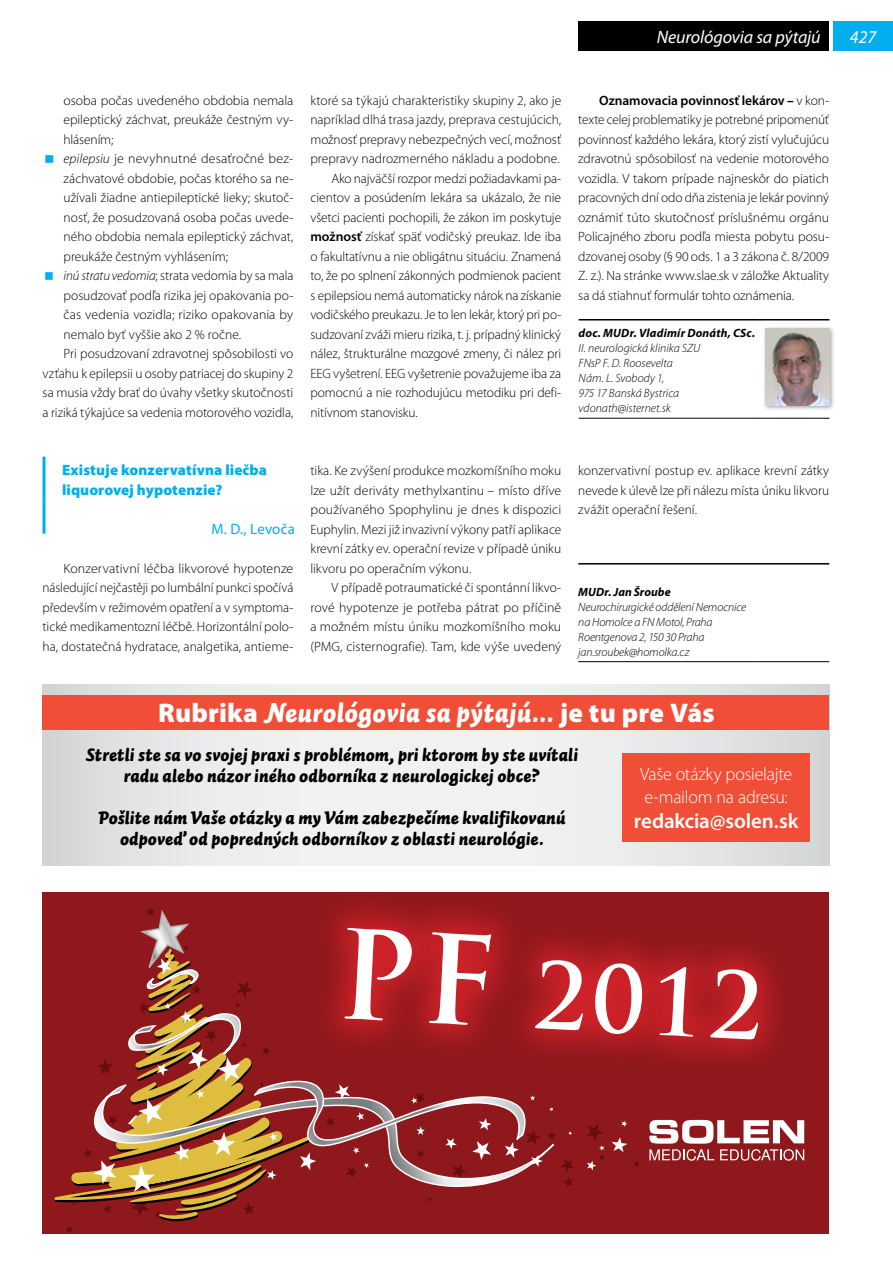
<style>
.page{position:relative;width:893px;height:1263px;background:#fff}
.page>*{position:absolute;margin:0;border:0;box-sizing:border-box;transform-origin:0 0}
.t1{font:700 90px "Trajan Pro";color:#fff}
.t2{font:27px "Auto 2 Black Italic LF";letter-spacing:.01em;color:#fff}
.t3{font:600 21px "Myriad Pro";letter-spacing:-.005em;color:#fff}
.t4{font:18px/21px "Auto 2 Black Italic LF";letter-spacing:.005em;color:#000;text-align:center}
.t5{font:300 18px/22.5px "Myriad Pro";letter-spacing:-.015em;color:#fff}
.t6{font:italic 18px "Myriad Pro";letter-spacing:-.01em;color:#fff}
.t7{font:900 15px/19.5px "Myriad Pro";letter-spacing:.01em;color:#00aeef}
.t8{font:15px "Myriad Pro";letter-spacing:.005em;color:#00aeef}
.t9{font:300 13.5px/19.5px "Myriad Pro";letter-spacing:-.005em;color:#000;text-align:justify}
.t10{font:italic 300 12px/15px "Myriad Pro";letter-spacing:-.01em;color:#000}
.t11{font:italic 700 12px "Myriad Pro";letter-spacing:.015em;color:#000}
.s1{font-style:italic}
.s2{font-weight:600}
.s3{font-weight:700}
.s4{font-family:"Myriad Pro";font-weight:900}
.s5{font-size:120px}
</style>
<div class="page">
<div style="left:833px;top:21px;width:60px;height:30px;background:#00aeef"></div>
<div style="left:578px;top:21px;width:251px;height:30px;background:#000"></div>
<hr style="left:43px;top:457px;width:3px;height:41px;background:#00aeef">
<hr style="left:43px;top:498px;width:3px;height:36px;background:#00aeef">
<hr style="left:578px;top:563px;width:179px;height:1px;background:#000">
<hr style="left:578px;top:661px;width:179px;height:1px;background:#000">
<hr style="left:757px;top:563px;width:72px;height:1px;background:#000">
<hr style="left:757px;top:661px;width:72px;height:1px;background:#000">
<svg style="left:43px;top:684px;width:786px;height:181px"></svg>
<div style="left:43px;top:695px;width:786px;height:35px;background:#f04e37"></div>
<div style="left:623px;top:753px;width:187px;height:89px;background:#f04e37"></div>
<hr style="left:579px;top:319px;width:178px;height:1px;background:#000">
<hr style="left:579px;top:418px;width:178px;height:1px;background:#000">
<hr style="left:757px;top:319px;width:72px;height:1px;background:#000">
<hr style="left:757px;top:418px;width:72px;height:1px;background:#000">
<div style="left:763px;top:326px;width:78px;height:97px;background:#000;opacity:.4"></div>
<img style="left:766px;top:329px;width:63px;height:76px">
<div style="left:43px;top:892px;width:786px;height:342px;background:#8e181b"></div>
<svg style="left:54px;top:907px;width:237px;height:327px"></svg>
<svg style="left:291px;top:905px;width:514px;height:296px"></svg>
<h3 class="t6" style="left:657px;top:26px;width:165px">Neurológovia sa pýtajú</h3>
<p class="t9" style="left:64px;top:90px;width:231px">osoba počas uvedeného obdobia nemala</p>
<p class="t9" style="left:64px;top:110px;width:231px">epileptický záchvat, preukáže čestným vy-</p>
<p class="t9" style="left:64px;top:129px;width:51px">hlásením;</p>
<p class="t9" style="left:64px;top:149px;width:231px"><span class="s1">epilepsiu</span> je nevyhnutné desaťročné bez-</p>
<p class="t9" style="left:64px;top:168px;width:231px">záchvatové obdobie, počas ktorého sa ne-</p>
<p class="t9" style="left:64px;top:188px;width:231px">užívali žiadne antiepileptické lieky; skutoč-</p>
<p class="t9" style="left:64px;top:207px;width:231px">nosť, že posudzovaná osoba počas uvede-</p>
<p class="t9" style="left:64px;top:227px;width:231px">ného obdobia nemala epileptický záchvat,</p>
<p class="t9" style="left:64px;top:246px;width:166px">preukáže čestným vyhlásením;</p>
<p class="t9" style="left:64px;top:266px;width:231px"><span class="s1">inú stratu vedomia</span>; strata vedomia by sa mala</p>
<p class="t9" style="left:64px;top:285px;width:231px">posudzovať podľa rizika jej opakovania po-</p>
<p class="t9" style="left:64px;top:305px;width:231px">čas vedenia vozidla; riziko opakovania by</p>
<p class="t9" style="left:64px;top:324px;width:179px">nemalo byť vyššie ako 2 % ročne.</p>
<p class="t9" style="left:64px;top:344px;width:231px">Pri posudzovaní zdravotnej spôsobilosti vo</p>
<p class="t9" style="left:43px;top:363px;width:252px">vzťahu k epilepsii u osoby patriacej do skupiny 2</p>
<p class="t9" style="left:43px;top:383px;width:252px">sa musia vždy brať do úvahy všetky skutočnosti</p>
<p class="t9" style="left:43px;top:402px;width:252px">a riziká týkajúce sa vedenia motorového vozidla,</p>
<p class="t9" style="left:310px;top:90px;width:252px">ktoré sa týkajú charakteristiky skupiny 2, ako je</p>
<p class="t9" style="left:310px;top:110px;width:252px">napríklad dlhá trasa jazdy, preprava cestujúcich,</p>
<p class="t9" style="left:310px;top:129px;width:252px">možnosť prepravy nebezpečných vecí, možnosť</p>
<p class="t9" style="left:310px;top:149px;width:251px">prepravy nadrozmerného nákladu a podobne.</p>
<p class="t9" style="left:331px;top:168px;width:231px">Ako najväčší rozpor medzi požiadavkami pa-</p>
<p class="t9" style="left:310px;top:188px;width:252px">cientov a posúdením lekára sa ukázalo, že nie</p>
<p class="t9" style="left:310px;top:207px;width:252px">všetci pacienti pochopili, že zákon im poskytuje</p>
<p class="t9" style="left:310px;top:227px;width:252px"><span class="s2">možnosť</span> získať späť vodičský preukaz. Ide iba</p>
<p class="t9" style="left:310px;top:246px;width:252px">o fakultatívnu a nie obligátnu situáciu. Znamená</p>
<p class="t9" style="left:310px;top:266px;width:252px">to, že po splnení zákonných podmienok pacient</p>
<p class="t9" style="left:310px;top:285px;width:252px">s epilepsiou nemá automaticky nárok na získanie</p>
<p class="t9" style="left:310px;top:305px;width:252px">vodičského preukazu. Je to len lekár, ktorý pri po-</p>
<p class="t9" style="left:310px;top:324px;width:252px">sudzovaní zváži mieru rizika, t. j. prípadný klinický</p>
<p class="t9" style="left:310px;top:344px;width:252px">nález, štrukturálne mozgové zmeny, či nález pri</p>
<p class="t9" style="left:310px;top:363px;width:252px">EEG vyšetrení. EEG vyšetrenie považujeme iba za</p>
<p class="t9" style="left:310px;top:383px;width:252px">pomocnú a nie rozhodujúcu metodiku pri defi-</p>
<p class="t9" style="left:310px;top:402px;width:109px">nitívnom stanovisku.</p>
<p class="t9" style="left:578px;top:90px;width:252px;text-indent:21px"><span class="s2">Oznamovacia povinnosť lekárov</span> <span class="s3">–</span> v kon&shy;texte celej problematiky je potrebné pripomenúť povinnosť každého lekára, ktorý zistí vylučujúcu zdravotnú spôsobilosť na vedenie motorového vozidla. V takom prípade najneskôr do piatich pracovných dní odo dňa zistenia je lekár povinný oznámiť túto skutočnosť príslušnému orgánu Policajného zboru podľa miesta pobytu posu&shy;dzovanej osoby (§ 90 ods. 1 a 3 zákona č. 8/2009<br>Z. z.). Na stránke www.slae.sk v záložke Aktuality sa dá stiahnuť formulár tohto oznámenia.</p>
<p class="t11" style="left:579px;top:325px;width:178px">doc. MUDr. Vladimír Donáth, CSc.</p>
<p class="t10" style="left:579px;top:341px;width:123px">II. neurologická klinika SZU<br>FNsP F. D. Roosevelta<br>Nám. L. Svobody 1,<br>975 17 Banská Bystrica vdonath@isternet.sk</p>
<p class="t7" style="left:62px;top:460px;width:207px">Existuje konzervatívna liečba liquorovej hypotenzie?</p>
<p class="t8" style="left:211px;top:519px;width:85px">M. D., Levoča</p>
<p class="t9" style="left:43px;top:558px;width:252px;text-indent:21px">Konzervativní léčba likvorové hypotenze následující nejčastěji po lumbální punkci spočívá především v režimovém opatření a v symptoma&shy;tické medikamentozní léčbě. Horizontální polo&shy;ha, dostatečná hydratace, analgetika, antieme-</p>
<p class="t9" style="left:310px;top:461px;width:252px">tika. Ke zvýšení produkce mozkomíšního moku lze užít deriváty methylxantinu – místo dříve používaného Spophylinu je dnes k dispozici Euphylin. Mezi již invazivní výkony patří aplikace krevní zátky ev. operační revize v případě úniku likvoru po operačním výkonu.</p>
<p class="t9" style="left:310px;top:578px;width:252px;text-indent:21px">V případě potraumatické či spontánní likvo&shy;rové hypotenze je potřeba pátrat po příčině a možném místu úniku mozkomíšního moku (PMG, cisternografie). Tam, kde výše uvedený</p>
<p class="t9" style="left:578px;top:461px;width:252px">konzervativní postup ev. aplikace krevní zátky nevede k úlevě lze při nálezu místa úniku likvoru zvážit operační řešení.</p>
<p class="t11" style="left:578px;top:584px;width:94px">MUDr. Jan Šroube</p>
<p class="t10" style="left:578px;top:599px;width:169px">Neurochirurgické oddělení Nemocnice na Homolce a FN Motol, Praha<br>Roentgenova 2, 150 30 Praha jan.sroubek@homolka.cz</p>
<h2 class="t2" style="left:158px;top:694px;width:558px"><span class="s4">Rubrika</span> Neurológovia sa pýtajú... <span class="s4">je tu pre Vás</span></h2>
<h3 class="t4" style="left:86px;top:744px;width:494px">Stretli ste sa vo svojej praxi s problémom, pri ktorom by ste uvítali radu alebo názor iného odborníka z neurologickej obce?</h3>
<h3 class="t4" style="left:99px;top:807px;width:468px">Pošlite nám Vaše otázky a my Vám zabezpečíme kvalifikovanú odpoveď od popredných odborníkov z oblasti neurológie.</h3>
<h3 class="t5" style="left:640px;top:763px;width:154px">Vaše otázky posielajte e-mailom na adresu:</h3>
<h3 class="t3" style="left:634px;top:808px;width:166px">redakcia@solen.sk</h3>
<h3 class="t6" style="left:850px;top:26px;width:28px">427</h3>
<h1 class="t1" style="left:340px;top:929px;width:428px;rotate:3deg"><span class="s5">PF</span> 2012</h1>
</div>
